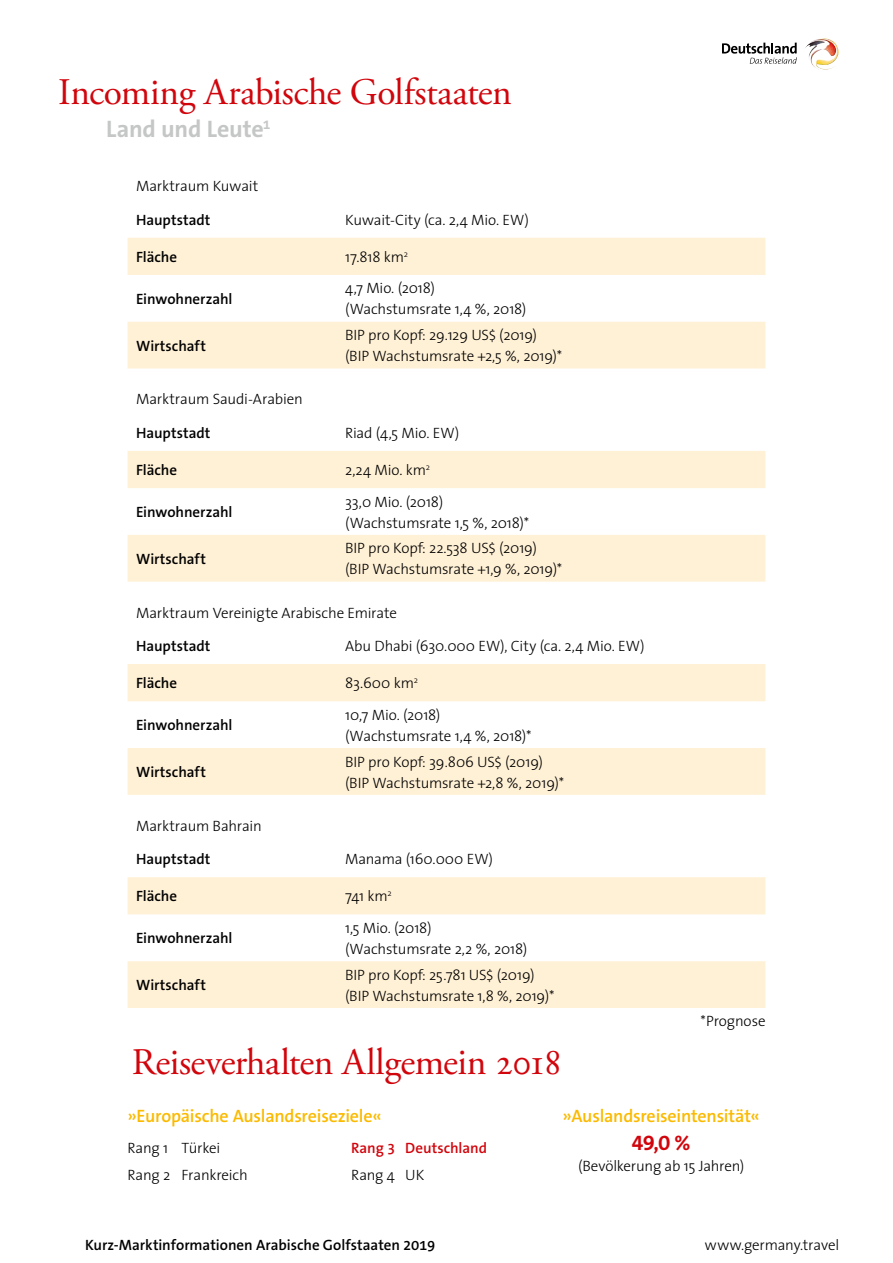
<style>
.page{position:relative;width:893px;height:1263px;background:#fff}
.page>*{position:absolute;margin:0;border:0;box-sizing:border-box;transform-origin:0 0}
.t1{font:37.5px "Adobe Garamond Pro";letter-spacing:-.015em;color:#d1050c}
.t2{font:24px "The Sans LP7 Bld";letter-spacing:-.005em;color:#c5c6c6}
.t3{font:700 21px "The Sans Os F";color:#d1050c}
.t4{font:18px "The Sans LP6 Se Bld";letter-spacing:-.01em;color:#fbba00}
.t5{font:300 15px/21px "The Sans";letter-spacing:-.01em;color:#000}
.t6{font:15px "The Sans LP6 Se Bld";color:#000}
.t7{font:15px "The Sans LP6 Se Bld";letter-spacing:-.005em;color:#d1050c}
</style>
<div class="page">
<img style="left:805px;top:38px;width:33px;height:32px">
<svg style="left:722px;top:43px;width:75px;height:21px"></svg>
<svg style="left:128px;top:237px;width:637px;height:1px"></svg>
<svg style="left:128px;top:238px;width:637px;height:130px;fill:#fff1d6"></svg>
<svg style="left:128px;top:664px;width:637px;height:131px;fill:#fff1d6"></svg>
<svg style="left:128px;top:451px;width:637px;height:131px;fill:#fff1d6"></svg>
<svg style="left:128px;top:877px;width:637px;height:131px;fill:#fff1d6"></svg>
<h1 class="t1" style="left:58px;top:69px;width:455px">Incoming Arabische Golfstaaten</h1>
<h2 class="t2" style="left:106px;top:113px;width:166px">Land und Leute<sup>1</sup></h2>
<p class="t5" style="left:136px;top:175px;width:124px">Marktraum Kuwait</p>
<p class="t6" style="left:136px;top:210px;width:76px">Hauptstadt</p>
<p class="t5" style="left:345px;top:209px;width:185px">Kuwait-City (ca. 2,4 Mio. EW)</p>
<p class="t6" style="left:136px;top:247px;width:43px">Fläche</p>
<p class="t5" style="left:345px;top:246px;width:65px">17.818 km<sup>2</sup></p>
<p class="t6" style="left:136px;top:289px;width:98px">Einwohnerzahl</p>
<p class="t5" style="left:345px;top:277px;width:183px">4,7 Mio. (2018) (Wachstumsrate 1,4 %, 2018)</p>
<p class="t6" style="left:136px;top:336px;width:71px">Wirtschaft</p>
<p class="t5" style="left:345px;top:324px;width:219px">BIP pro Kopf: 29.129 US$ (2019) (BIP Wachstumsrate +2,5 %, 2019)*</p>
<p class="t5" style="left:136px;top:388px;width:168px">Marktraum Saudi-Arabien</p>
<p class="t6" style="left:136px;top:423px;width:76px">Hauptstadt</p>
<p class="t5" style="left:345px;top:422px;width:116px">Riad (4,5 Mio. EW)</p>
<p class="t6" style="left:136px;top:460px;width:43px">Fläche</p>
<p class="t5" style="left:345px;top:459px;width:86px">2,24 Mio. km<sup>2</sup></p>
<p class="t6" style="left:136px;top:502px;width:98px">Einwohnerzahl</p>
<p class="t5" style="left:345px;top:491px;width:186px">33,0 Mio. (2018) (Wachstumsrate 1,5 %, 2018)*</p>
<p class="t6" style="left:136px;top:549px;width:71px">Wirtschaft</p>
<p class="t5" style="left:345px;top:537px;width:219px">BIP pro Kopf: 22.538 US$ (2019) (BIP Wachstumsrate +1,9 %, 2019)*</p>
<p class="t5" style="left:136px;top:601px;width:263px">Marktraum Vereinigte Arabische Emirate</p>
<p class="t6" style="left:136px;top:636px;width:76px">Hauptstadt</p>
<p class="t5" style="left:345px;top:635px;width:301px">Abu Dhabi (630.000 EW), City (ca. 2,4 Mio. EW)</p>
<p class="t6" style="left:136px;top:673px;width:43px">Fläche</p>
<p class="t5" style="left:345px;top:672px;width:74px">83.600 km<sup>2</sup></p>
<p class="t6" style="left:136px;top:715px;width:98px">Einwohnerzahl</p>
<p class="t5" style="left:345px;top:704px;width:188px">10,7 Mio. (2018) (Wachstumsrate 1,4 %, 2018)*</p>
<p class="t6" style="left:136px;top:762px;width:71px">Wirtschaft</p>
<p class="t5" style="left:345px;top:750px;width:221px">BIP pro Kopf: 39.806 US$ (2019) (BIP Wachstumsrate +2,8 %, 2019)*</p>
<p class="t5" style="left:136px;top:815px;width:127px">Marktraum Bahrain</p>
<p class="t6" style="left:136px;top:849px;width:76px">Hauptstadt</p>
<p class="t5" style="left:345px;top:848px;width:149px">Manama (160.000 EW)</p>
<p class="t6" style="left:136px;top:887px;width:43px">Fläche</p>
<p class="t5" style="left:345px;top:885px;width:48px">741 km<sup>2</sup></p>
<p class="t6" style="left:136px;top:929px;width:98px">Einwohnerzahl</p>
<p class="t5" style="left:345px;top:917px;width:184px">1,5 Mio. (2018) (Wachstumsrate 2,2 %, 2018)</p>
<p class="t6" style="left:136px;top:975px;width:71px">Wirtschaft</p>
<p class="t5" style="left:345px;top:964px;width:211px">BIP pro Kopf: 25.781 US$ (2019) (BIP Wachstumsrate 1,8 %, 2019)*</p>
<h1 class="t1" style="left:132px;top:1040px;width:432px">Reiseverhalten Allgemein 2018</h1>
<p class="t5" style="left:701px;top:1010px;width:67px">*Prognose</p>
<p class="t4" style="left:128px;top:1104px;width:256px">»Europäische Auslandsreiseziele«</p>
<p class="t5" style="left:128px;top:1134px;width:122px;line-height:27px">Rang 1 Türkei<br>Rang 2 Frankreich</p>
<p class="t7" style="left:351px;top:1139px;width:137px">Rang 3 Deutschland</p>
<p class="t5" style="left:351px;top:1164px;width:75px">Rang 4 UK</p>
<p class="t4" style="left:563px;top:1104px;width:199px">»Auslandsreiseintensität«</p>
<h3 class="t3" style="left:632px;top:1130px;width:60px">49,0 %</h3>
<p class="t5" style="left:578px;top:1155px;width:168px">(Bevölkerung ab 15 Jahren)</p>
<p class="t6" style="left:85px;top:1235px;width:352px">Kurz-Marktinformationen Arabische Golfstaaten 2019</p>
<p class="t5" style="left:705px;top:1234px;width:136px">www.germany.travel</p>
</div>
